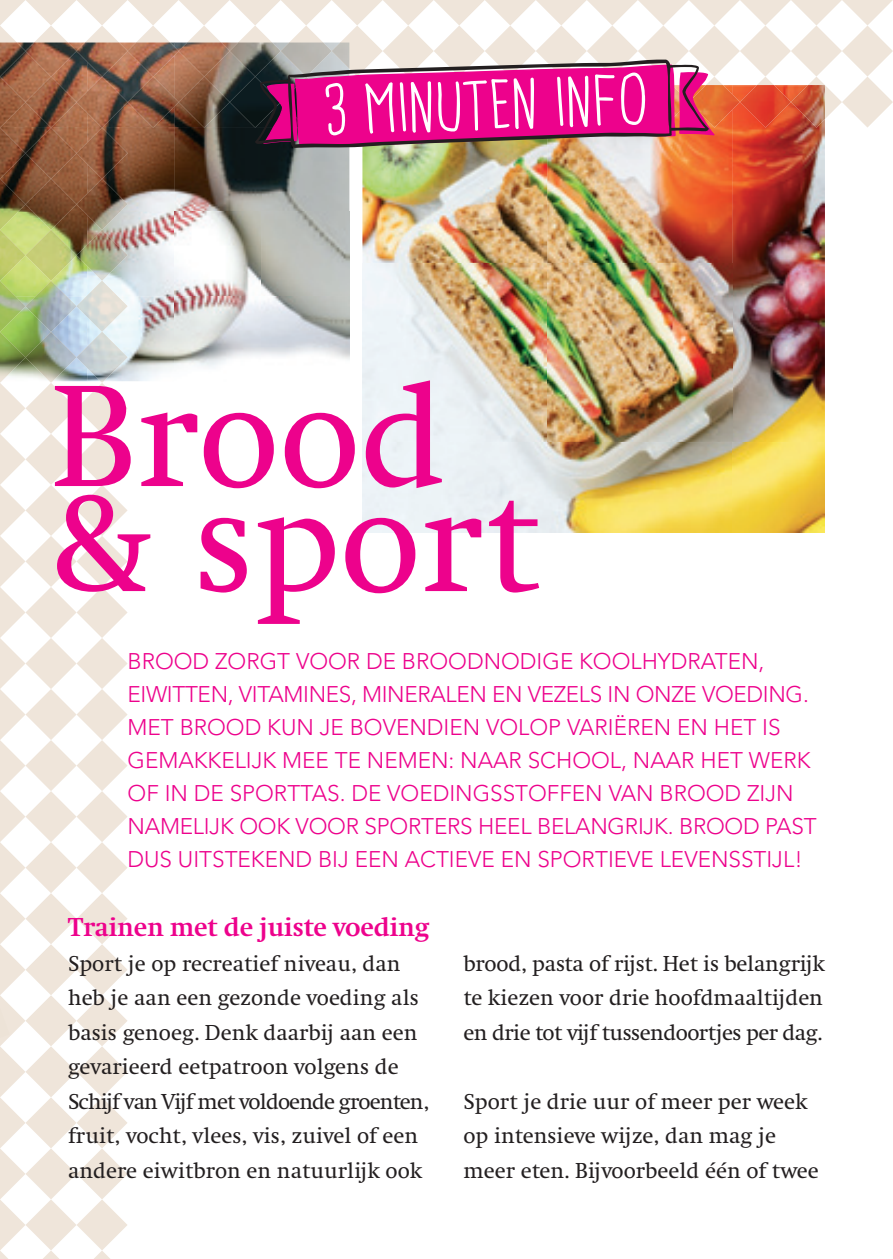
<style>
.page{position:relative;width:893px;height:1259px;background:#fff}
.page>*{position:absolute;margin:0;border:0;box-sizing:border-box;transform-origin:0 0}
.t1{font:150px "Swift";color:#ed028c}
.t2{font:66.3px "Cardenio Modern";color:#fff}
.t3{font:700 27px "Swift EF";letter-spacing:-.01em;color:#ed028c}
.t4{font:22.5px/34.5px "Swift";color:#231f20}
.t5{font:300 22.5px/33px "Avenir LT Std";color:#ed028c}
</style>
<div class="page">
<img style="left:0;top:0;width:893px;height:1259px">
<h2 class="t2" style="left:322px;top:72px;width:326px;rotate:-2deg">3 MINUTEN INFO</h2>
<h1 class="t1" style="left:51px;top:356px;width:397px">Brood</h1>
<h1 class="t1" style="left:51px;top:461px;width:491px">&amp; sport</h1>
<p class="t5" style="left:128px;top:645px;width:691px">BROOD ZORGT VOOR DE BROODNODIGE KOOLHYDRATEN, EIWITTEN, VITAMINES, MINERALEN EN VEZELS IN ONZE VOEDING.<br>MET BROOD KUN JE BOVENDIEN VOLOP VARIËREN EN HET IS GEMAKKELIJK MEE TE NEMEN: NAAR SCHOOL, NAAR HET WERK OF IN DE SPORTTAS. DE VOEDINGSSTOFFEN VAN BROOD ZIJN NAMELIJK OOK VOOR SPORTERS HEEL BELANGRIJK. BROOD PAST DUS UITSTEKEND BIJ EEN ACTIEVE EN SPORTIEVE LEVENSSTIJL!</p>
<p class="t3" style="left:68px;top:912px;width:363px">Trainen met de juiste voeding</p>
<p class="t4" style="left:68px;top:946px;width:363px">Sport je op recreatief niveau, dan heb je aan een gezonde voeding als basis genoeg. Denk daarbij aan een gevarieerd eetpatroon volgens de Schijf van Vijf met voldoende groenten, fruit, vocht, vlees, vis, zuivel of een andere eiwitbron en natuurlijk ook</p>
<p class="t4" style="left:463px;top:946px;width:363px;text-align:justify">brood, pasta of rijst. Het is belangrijk te kiezen voor drie hoofdmaaltijden en drie tot vijf tussendoortjes per dag.</p>
<p class="t4" style="left:463px;top:1084px;width:357px">Sport je drie uur of meer per week op intensieve wijze, dan mag je meer eten. Bijvoorbeeld één of twee</p>
</div>
